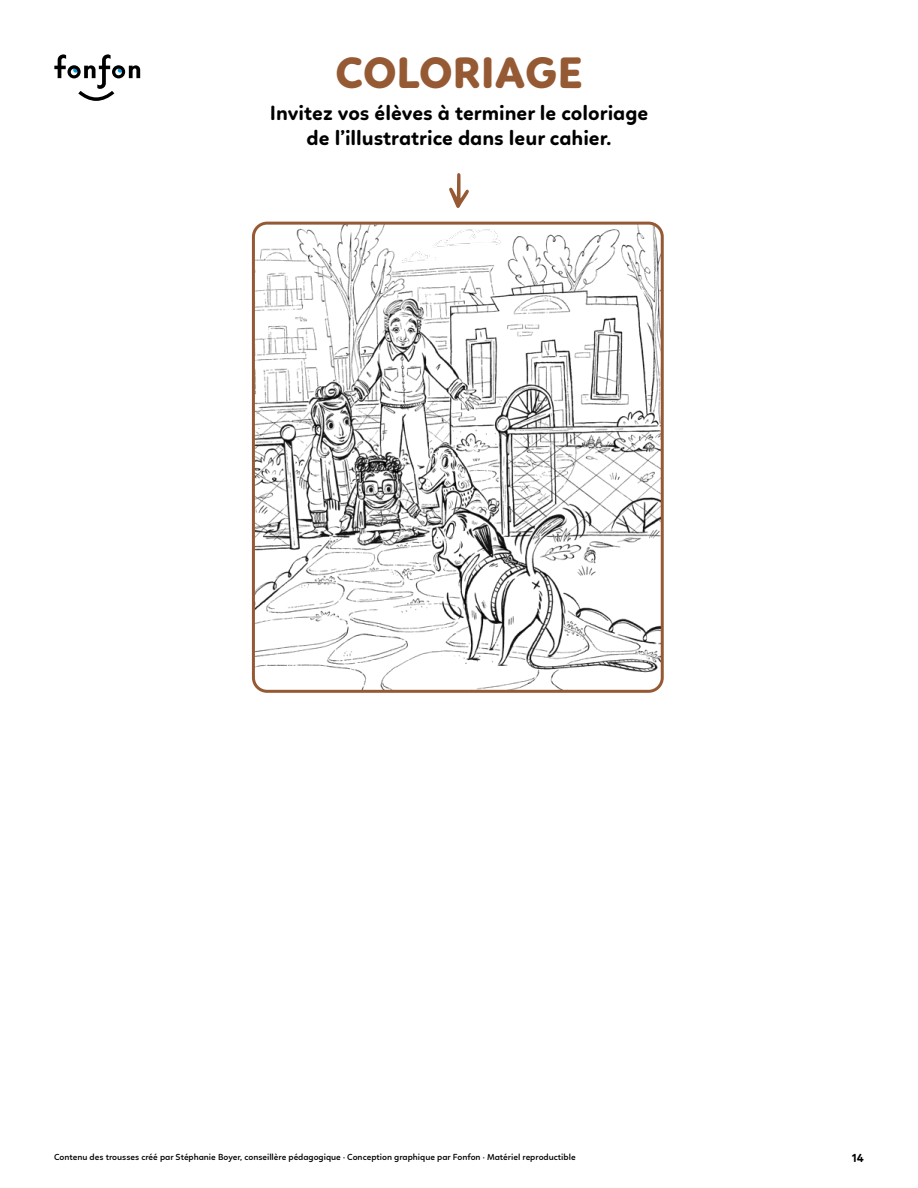
<style>
.page{position:relative;width:918px;height:1188px;background:#fff}
.page>*{position:absolute;margin:0;border:0;box-sizing:border-box;transform-origin:0 0}
.t1{font:800 45px "Linotte";letter-spacing:.005em;color:#955a33}
.t2{font:700 21px/25.2px "Linotte";color:#000;text-align:center}
.t3{font:700 12px "Linotte";color:#000}
.t4{font:600 9px "Linotte";color:#000}
</style>
<div class="page">
<img style="left:255px;top:224px;width:405px;height:465px">
<div style="left:252px;top:222px;width:412px;height:471px;border:3px solid #955a33;border-radius:14px"></div>
<svg style="left:449px;top:173px;width:20px;height:35px"></svg>
<svg style="left:54px;top:54px;width:86px;height:47px"></svg>
<h1 class="t1" style="left:335px;top:46px;width:249px">COLORIAGE</h1>
<h2 class="t2" style="left:270px;top:100px;width:380px">Invitez vos élèves à terminer le coloriage de l’illustratrice dans leur cahier.</h2>
<p class="t4" style="left:54px;top:1152px;width:523px">Contenu des trousses créé par Stéphanie Boyer, conseillère pédagogique · Conception graphique par Fonfon · Matériel reproductible</p>
<h3 class="t3" style="left:852px;top:1151px;width:14px">14</h3>
</div>
